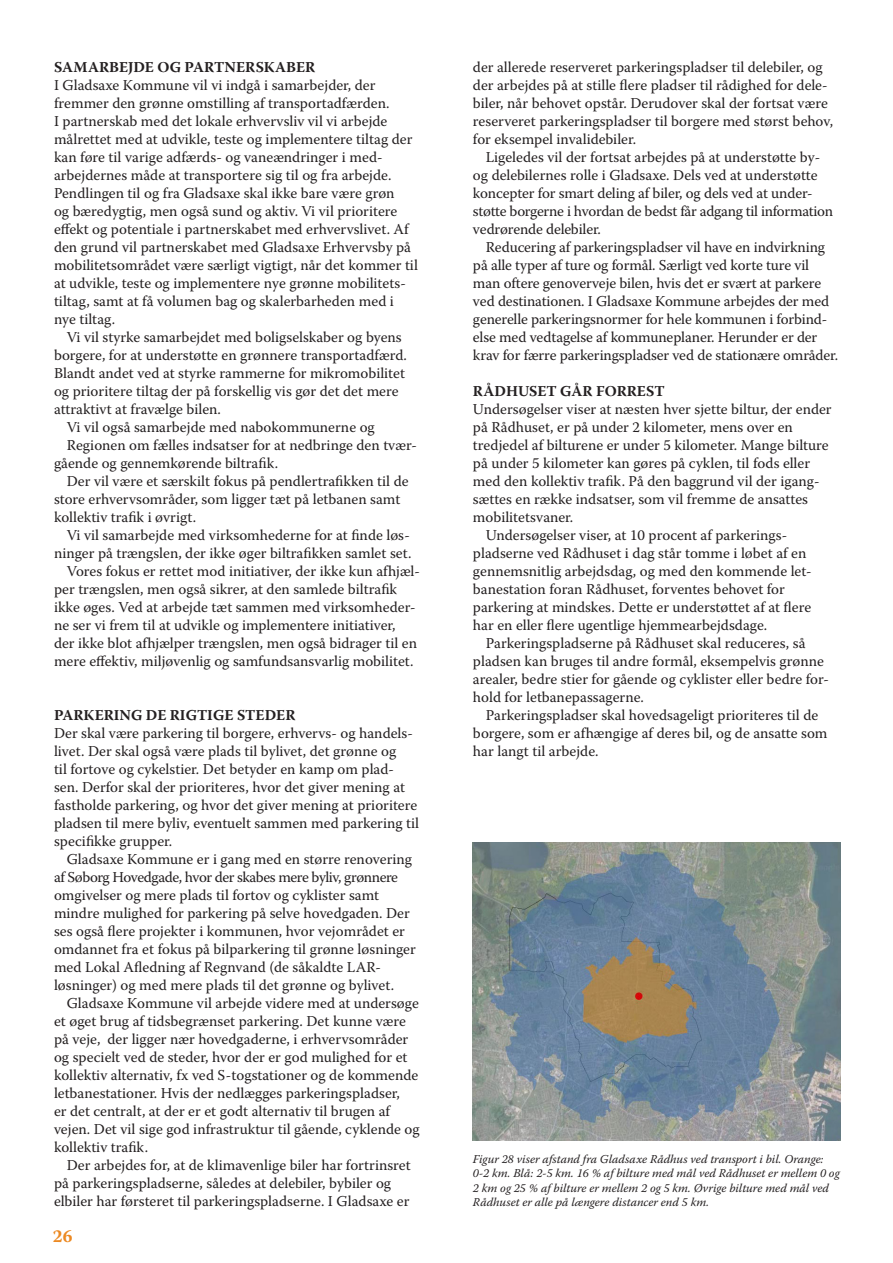
<style>
.page{position:relative;width:893px;height:1263px;background:#fff}
.page>*{position:absolute;margin:0;border:0;box-sizing:border-box;transform-origin:0 0}
.t1{font:700 18px "Warnock Pro";color:#ec8922}
.Brød_2_linje{font:15px/18px "Warnock Pro";color:#231f20}
.BRØD{font:15px/18px "Warnock Pro";color:#231f20}
.Underoverskrifter{font:700 15px "Warnock Pro";color:#231f20}
.t2{font:italic 12px/14.4px "Warnock Pro";color:#231f20}
</style>
<div class="page">
<img style="left:473px;top:842px;width:367px;height:298px">
<p class="Underoverskrifter" style="left:54px;top:58px;width:263px">SAMARBEJDE OG PARTNERSKABER</p>
<p class="BRØD" style="left:54px;top:76px;width:365px">I Gladsaxe Kommune vil vi indgå i samarbejder, der fremmer den grønne omstilling af transportadfærden.<br>I partnerskab med det lokale erhvervsliv vil vi arbejde målrettet med at udvikle, teste og implementere tiltag der kan føre til varige adfærds- og vaneændringer i med&shy;arbejdernes måde at transportere sig til og fra arbejde.<br>Pendlingen til og fra Gladsaxe skal ikke bare være grøn<br>og bæredygtig, men også sund og aktiv. Vi vil prioritere effekt og potentiale i partnerskabet med erhvervslivet. Af den grund vil partnerskabet med Gladsaxe Erhvervsby på mobilitetsområdet være særligt vigtigt, når det kommer til at udvikle, teste og implementere nye grønne mobilitets&shy;tiltag, samt at få volumen bag og skalerbarheden med i</p>
<p class="BRØD" style="left:54px;top:310px;width:63px">nye tiltag.</p>
<p class="Brød_2_linje" style="left:54px;top:328px;width:354px;text-indent:13px">Vi vil styrke samarbejdet med boligselskaber og byens borgere, for at understøtte en grønnere transportadfærd.<br>Blandt andet ved at styrke rammerne for mikromobilitet og prioritere tiltag der på forskellig vis gør det det mere attraktivt at fravælge bilen.</p>
<p class="Brød_2_linje" style="left:67px;top:418px;width:310px">Vi vil også samarbejde med nabokommunerne og</p>
<p class="Brød_2_linje" style="left:54px;top:436px;width:364px;text-indent:13px">Regionen om fælles indsatser for at nedbringe den tvær&shy;gående og gennemkørende biltrafik.</p>
<p class="Brød_2_linje" style="left:54px;top:472px;width:356px;text-indent:13px">Der vil være et særskilt fokus på pendlertrafikken til de store erhvervsområder, som ligger tæt på letbanen samt kollektiv trafik i øvrigt.</p>
<p class="Brød_2_linje" style="left:54px;top:526px;width:359px;text-align:right">Vi vil samarbejde med virksomhederne for at finde løs&shy;ninger på trængslen, der ikke øger biltrafikken samlet set.</p>
<p class="Brød_2_linje" style="left:54px;top:562px;width:367px;text-indent:13px">Vores fokus er rettet mod initiativer, der ikke kun afhjæl&shy;per trængslen, men også sikrer, at den samlede biltrafik ikke øges. Ved at arbejde tæt sammen med virksomheder&shy;ne ser vi frem til at udvikle og implementere initiativer, der ikke blot afhjælper trængslen, men også bidrager til en mere effektiv, miljøvenlig og samfundsansvarlig mobilitet.</p>
<p class="Underoverskrifter" style="left:54px;top:706px;width:243px">PARKERING DE RIGTIGE STEDER</p>
<p class="BRØD" style="left:54px;top:724px;width:367px">Der skal være parkering til borgere, erhvervs- og handels&shy;livet. Der skal også være plads til bylivet, det grønne og<br>til fortove og cykelstier. Det betyder en kamp om plad&shy;sen. Derfor skal der prioriteres, hvor det giver mening at fastholde parkering, og hvor det giver mening at prioritere pladsen til mere byliv, eventuelt sammen med parkering til specifikke grupper.</p>
<p class="Brød_2_linje" style="left:54px;top:850px;width:360px;text-indent:13px">Gladsaxe Kommune er i gang med en større renovering af Søborg Hovedgade, hvor der skabes mere byliv, grønnere</p>
<p class="BRØD" style="left:54px;top:886px;width:363px">omgivelser og mere plads til fortov og cyklister samt mindre mulighed for parkering på selve hovedgaden. Der ses også flere projekter i kommunen, hvor vejområdet er omdannet fra et fokus på bilparkering til grønne løsninger med Lokal Afledning af Regnvand (de såkaldte LAR-</p>
<p class="BRØD" style="left:54px;top:976px;width:342px">løsninger) og med mere plads til det grønne og bylivet.</p>
<p class="Brød_2_linje" style="left:54px;top:994px;width:367px;text-indent:13px">Gladsaxe Kommune vil arbejde videre med at undersøge et øget brug af tidsbegrænset parkering. Det kunne være på veje, der ligger nær hovedgaderne, i erhvervsområder og specielt ved de steder, hvor der er god mulighed for et kollektiv alternativ, fx ved S-togstationer og de kommende letbanestationer. Hvis der nedlægges parkeringspladser,<br>er det centralt, at der er et godt alternativ til brugen af vejen. Det vil sige god infrastruktur til gående, cyklende og kollektiv trafik.</p>
<p class="Brød_2_linje" style="left:54px;top:1156px;width:358px;text-indent:13px">Der arbejdes for, at de klimavenlige biler har fortrinsret på parkeringspladserne, således at delebiler, bybiler og elbiler har førsteret til parkeringspladserne. I Gladsaxe er</p>
<p class="t1" style="left:53px;top:1225px;width:21px">26</p>
<p class="Brød_2_linje" style="left:473px;top:58px;width:362px">der allerede reserveret parkeringspladser til delebiler, og der arbejdes på at stille flere pladser til rådighed for dele&shy;biler, når behovet opstår. Derudover skal der fortsat være reserveret parkeringspladser til borgere med størst behov, for eksempel invalidebiler.</p>
<p class="Brød_2_linje" style="left:473px;top:148px;width:362px;text-indent:13px">Ligeledes vil der fortsat arbejdes på at understøtte by&shy;og delebilernes rolle i Gladsaxe. Dels ved at understøtte koncepter for smart deling af biler, og dels ved at under&shy;støtte borgerne i hvordan de bedst får adgang til information vedrørende delebiler.</p>
<p class="Brød_2_linje" style="left:473px;top:238px;width:358px;text-indent:13px">Reducering af parkeringspladser vil have en indvirkning på alle typer af ture og formål. Særligt ved korte ture vil man oftere genoverveje bilen, hvis det er svært at parkere ved destinationen. I Gladsaxe Kommune arbejdes der med generelle parkeringsnormer for hele kommunen i forbind-</p>
<p class="BRØD" style="left:473px;top:328px;width:367px">else med vedtagelse af kommuneplaner. Herunder er der krav for færre parkeringspladser ved de stationære områder.</p>
<p class="Underoverskrifter" style="left:473px;top:382px;width:193px">RÅDHUSET GÅR FORREST</p>
<p class="BRØD" style="left:473px;top:400px;width:360px">Undersøgelser viser at næsten hver sjette biltur, der ender på Rådhuset, er på under 2 kilometer, mens over en tredjedel af bilturene er under 5 kilometer. Mange bilture på under 5 kilometer kan gøres på cyklen, til fods eller med den kollektiv trafik. På den baggrund vil der igang&shy;sættes en række indsatser, som vil fremme de ansattes mobilitetsvaner.</p>
<p class="Brød_2_linje" style="left:486px;top:526px;width:303px">Undersøgelser viser, at 10 procent af parkerings-</p>
<p class="BRØD" style="left:473px;top:544px;width:340px">pladserne ved Rådhuset i dag står tomme i løbet af en gennemsnitlig arbejdsdag, og med den kommende let-</p>
<p class="BRØD" style="left:473px;top:580px;width:313px">banestation foran Rådhuset, forventes behovet for</p>
<p class="BRØD" style="left:473px;top:598px;width:340px">parkering at mindskes. Dette er understøttet af at flere</p>
<p class="BRØD" style="left:473px;top:616px;width:296px">har en eller flere ugentlige hjemmearbejdsdage.</p>
<p class="Brød_2_linje" style="left:473px;top:634px;width:357px;text-indent:13px">Parkeringspladserne på Rådhuset skal reduceres, så pladsen kan bruges til andre formål, eksempelvis grønne arealer, bedre stier for gående og cyklister eller bedre for&shy;hold for letbanepassagerne.</p>
<p class="Brød_2_linje" style="left:473px;top:706px;width:356px;text-indent:13px">Parkeringspladser skal hovedsageligt prioriteres til de borgere, som er afhængige af deres bil, og de ansatte som har langt til arbejde.</p>
<p class="t2" style="left:473px;top:1152px;width:368px">Figur 28 viser afstand fra Gladsaxe Rådhus ved transport i bil. Orange:<br>0-2 km. Blå: 2-5 km. 16 % af bilture med mål ved Rådhuset er mellem 0 og 2 km og 25 % af bilture er mellem 2 og 5 km. Øvrige bilture med mål ved Rådhuset er alle på længere distancer end 5 km.</p>
</div>
